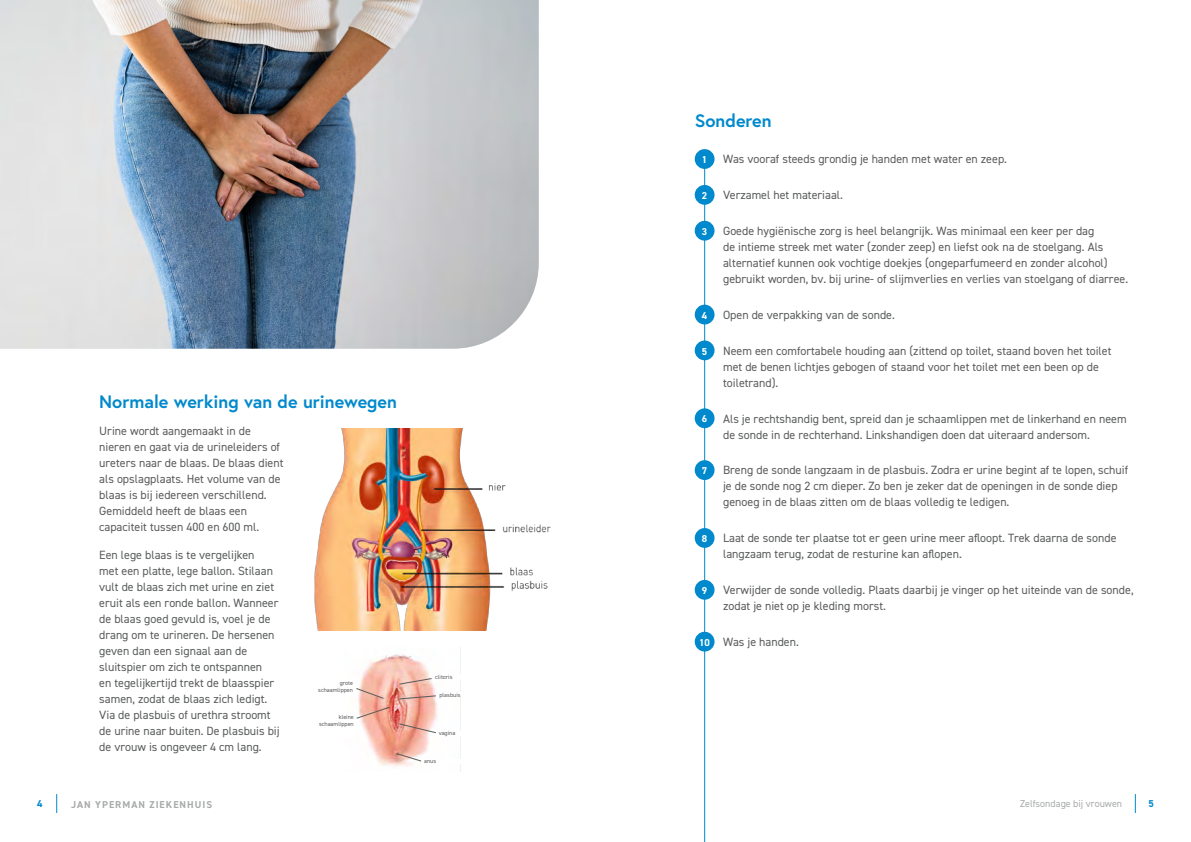
<style>
.page{position:relative;width:1191px;height:842px;background:#fff}
.page>*{position:absolute;margin:0;border:0;box-sizing:border-box;transform-origin:0 0}
.t1{font:700 18px "Europa";color:#0089cc}
.t2{font:12px/16px "DIN2014";color:#5a5c5c}
.t3{font:10px "DIN2014";color:#a9aaab}
.t4{font:700 10px "DIN2014";letter-spacing:.1em;color:#a9aaab}
.t5{font:700 10px "DIN2014";color:#fff}
.t6{font:700 10px "DIN2014";color:#0089cc}
.t7{font:6px/7px "DIN2014";color:#5a5c5c;text-align:right}
.s1{font-weight:700;font-size:10px;color:#fff}
</style>
<div class="page">
<svg style="left:56px;top:794px;width:1px;height:19px"></svg>
<svg style="left:1134px;top:794px;width:1px;height:19px"></svg>
<hr style="left:704px;top:157px;width:1px;height:685px;background:#0089cc">
<div style="left:694px;top:149px;width:20px;height:20px;background:#0089cc;border-radius:50%"></div>
<div style="left:694px;top:185px;width:20px;height:20px;background:#0089cc;border-radius:50%"></div>
<div style="left:694px;top:221px;width:20px;height:20px;background:#0089cc;border-radius:50%"></div>
<div style="left:694px;top:305px;width:20px;height:19px;background:#0089cc;border-radius:50%"></div>
<div style="left:694px;top:340px;width:20px;height:20px;background:#0089cc;border-radius:50%"></div>
<div style="left:694px;top:408px;width:20px;height:20px;background:#0089cc;border-radius:50%"></div>
<div style="left:694px;top:460px;width:20px;height:20px;background:#0089cc;border-radius:50%"></div>
<div style="left:694px;top:528px;width:20px;height:20px;background:#0089cc;border-radius:50%"></div>
<div style="left:694px;top:580px;width:20px;height:20px;background:#0089cc;border-radius:50%"></div>
<div style="left:694px;top:632px;width:20px;height:19px;background:#0089cc;border-radius:50%"></div>
<img style="left:314px;top:428px;width:237px;height:203px">
<img style="left:358px;top:647px;width:103px;height:125px">
<img style="left:0;top:0;width:539px;height:349px">
<hr style="left:435px;top:675px;width:50px;height:4px;background:#fff">
<div style="left:439px;top:692px;width:50px;height:5px;background:#fff"></div>
<hr style="left:439px;top:731px;width:49px;height:4px;background:#fff">
<hr style="left:424px;top:759px;width:50px;height:4px;background:#fff">
<svg style="left:396px;top:753px;width:26px;height:9px"></svg>
<svg style="left:399px;top:723px;width:37px;height:10px"></svg>
<svg style="left:399px;top:695px;width:37px;height:4px"></svg>
<svg style="left:399px;top:678px;width:33px;height:7px"></svg>
<svg style="left:356px;top:706px;width:34px;height:13px"></svg>
<svg style="left:356px;top:688px;width:28px;height:11px"></svg>
<h1 class="t1" style="left:99px;top:389px;width:299px">Normale werking van de urinewegen</h1>
<p class="t2" style="left:99px;top:423px;width:186px">Urine wordt aangemaakt in de nieren en gaat via de urineleiders of ureters naar de blaas. De blaas dient als opslagplaats. Het volume van de blaas is bij iedereen verschillend.<br>Gemiddeld heeft de blaas een capaciteit tussen 400 en 600 ml.</p>
<p class="t2" style="left:99px;top:546px;width:182px">Een lege blaas is te vergelijken<br>met een platte, lege ballon. Stilaan vult de blaas zich met urine en ziet eruit als een ronde ballon. Wanneer de blaas goed gevuld is, voel je de drang om te urineren. De hersenen geven dan een signaal aan de sluitspier om zich te ontspannen<br>en tegelijkertijd trekt de blaasspier samen, zodat de blaas zich ledigt.<br>Via de plasbuis of urethra stroomt de urine naar buiten. De plasbuis bij de vrouw is ongeveer 4 cm lang.</p>
<p class="t7" style="left:318px;top:679px;width:36px">grote schaamlippen</p>
<p class="t7" style="left:319px;top:713px;width:36px">kleine schaamlippen</p>
<p class="t7" style="left:435px;top:674px;width:19px">clitoris</p>
<p class="t7" style="left:439px;top:691px;width:23px">plasbuis</p>
<p class="t7" style="left:439px;top:730px;width:18px">vagina</p>
<p class="t7" style="left:424px;top:758px;width:14px">anus</p>
<h1 class="t1" style="left:694px;top:109px;width:78px">Sonderen</h1>
<p class="t5" style="left:702px;top:153px;width:7px">1</p>
<p class="t2" style="left:723px;top:151px;width:285px">Was vooraf steeds grondig je handen met water en zeep.</p>
<p class="t5" style="left:702px;top:189px;width:7px">2</p>
<p class="t2" style="left:723px;top:187px;width:121px">Verzamel het materiaal.</p>
<p class="t5" style="left:702px;top:225px;width:7px">3</p>
<p class="t2" style="left:723px;top:223px;width:407px">Goede hygiënische zorg is heel belangrijk. Was minimaal een keer per dag<br>de intieme streek met water (zonder zeep) en liefst ook na de stoelgang. Als alternatief kunnen ook vochtige doekjes (ongeparfumeerd en zonder alcohol) gebruikt worden, bv. bij urine- of slijmverlies en verlies van stoelgang of diarree.</p>
<p class="t5" style="left:702px;top:309px;width:7px">4</p>
<p class="t2" style="left:723px;top:306px;width:173px">Open de verpakking van de sonde.</p>
<p class="t5" style="left:702px;top:344px;width:7px">5</p>
<p class="t2" style="left:723px;top:342px;width:390px">Neem een comfortabele houding aan (zittend op toilet, staand boven het toilet met de benen lichtjes gebogen of staand voor het toilet met een been op de toiletrand).</p>
<p class="t5" style="left:702px;top:412px;width:7px">6</p>
<p class="t2" style="left:723px;top:410px;width:405px">Als je rechtshandig bent, spreid dan je schaamlippen met de linkerhand en neem de sonde in de rechterhand. Linkshandigen doen dat uiteraard andersom.</p>
<p class="t5" style="left:702px;top:464px;width:7px">7</p>
<p class="t2" style="left:723px;top:462px;width:406px">Breng de sonde langzaam in de plasbuis. Zodra er urine begint af te lopen, schuif je de sonde nog 2 cm dieper. Zo ben je zeker dat de openingen in de sonde diep genoeg in de blaas zitten om de blaas volledig te ledigen.</p>
<p class="t5" style="left:702px;top:532px;width:7px">8</p>
<p class="t2" style="left:723px;top:530px;width:395px">Laat de sonde ter plaatse tot er geen urine meer afloopt. Trek daarna de sonde langzaam terug, zodat de resturine kan aflopen.</p>
<p class="t5" style="left:702px;top:584px;width:7px">9</p>
<p class="t2" style="left:723px;top:582px;width:412px">Verwijder de sonde volledig. Plaats daarbij je vinger op het uiteinde van de sonde, zodat je niet op je kleding morst.</p>
<p class="t2" style="left:699px;top:634px;width:101px"><span class="s1">10</span> Was je handen.</p>
<p class="t6" style="left:37px;top:797px;width:7px">4</p>
<p class="t4" style="left:71px;top:797px;width:143px">JAN YPERMAN ZIEKENHUIS</p>
<p class="t3" style="left:1020px;top:797px;width:104px">Zelfsondage bij vrouwen</p>
<p class="t6" style="left:1148px;top:797px;width:7px">5</p>
</div>
